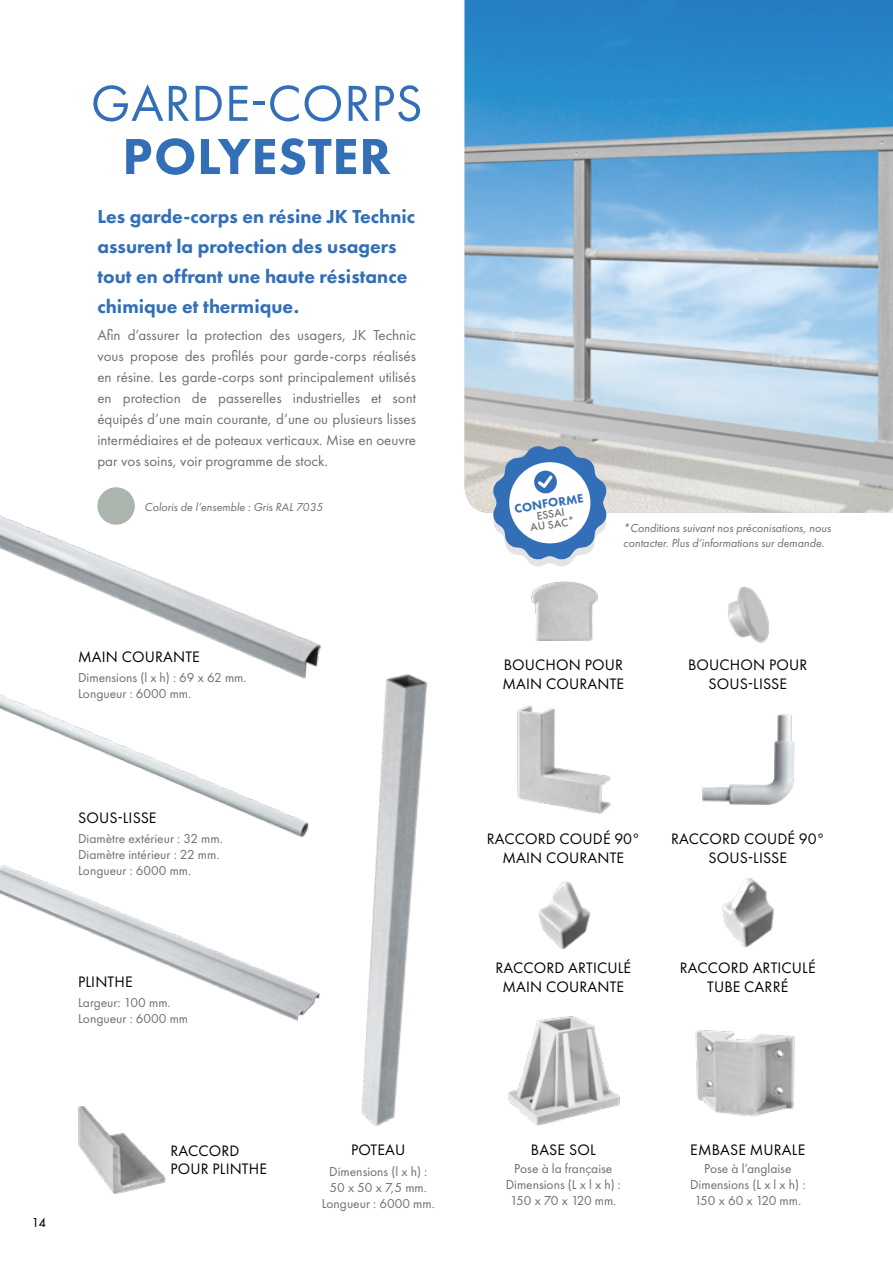
<style>
.page{position:relative;width:893px;height:1263px;background:#fff}
.page>*{position:absolute;margin:0;border:0;box-sizing:border-box;transform-origin:0 0}
.t1{font:52.5px "Futura PT";letter-spacing:.01em;color:#336fb6}
.t2{font:800 52.5px "Futura PT";letter-spacing:.01em;color:#336fb6}
.t3{font:800 19.5px/30px "Futura PT";color:#336fb6}
.t4{font:15.75px/18.9px "Futura PT";letter-spacing:.01em;color:#000;text-align:center}
.t5{font:15px/21px "Futura PT";color:#706f6f;text-align:justify}
.t6{font:13.5px/16.2px "Futura PT";color:#706f6f}
.t7{font:800 12.6px "Futura PT";color:#336fb6}
.t8{font:italic 12px/14.4px "Futura PT";color:#706f6f}
.t9{font:12px "Futura";color:#000}
.t10{font:500 11.4px/10.5px "Futura PT";color:#706f6f;text-align:center}
</style>
<div class="page">
<img style="left:0;top:510px;width:321px;height:143px">
<img style="left:244px;top:653px;width:184px;height:473px">
<img style="left:0;top:673px;width:324px;height:173px">
<img style="left:0;top:851px;width:324px;height:174px">
<div style="left:97px;top:487px;width:38px;height:38px;background:#abb5ae;border-radius:50%"></div>
<img style="left:465px;top:0;width:428px;height:513px">
<img style="left:508px;top:1016px;width:112px;height:110px">
<img style="left:517px;top:705px;width:94px;height:109px">
<img style="left:531px;top:581px;width:67px;height:60px">
<img style="left:78px;top:1106px;width:88px;height:88px">
<img style="left:695px;top:1030px;width:100px;height:87px">
<img style="left:702px;top:714px;width:93px;height:91px">
<img style="left:728px;top:587px;width:41px;height:56px">
<svg style="left:493px;top:446px;width:114px;height:121px"></svg>
<img style="left:538px;top:881px;width:52px;height:68px">
<img style="left:722px;top:878px;width:52px;height:70px">
<h1 class="t1" style="left:91px;top:72px;width:333px">GARDE-CORPS</h1>
<h1 class="t2" style="left:122px;top:124px;width:270px">POLYESTER</h1>
<h2 class="t3" style="left:97px;top:201px;width:319px">Les garde-corps en résine JK Technic assurent la protection des usagers tout en offrant une haute résistance chimique et thermique.</h2>
<p class="t5" style="left:97px;top:324px;width:320px">Afin d’assurer la protection des usagers, JK Technic vous propose des profilés pour garde-corps réalisés en résine. Les garde-corps sont principalement utilisés en protection de passerelles industrielles et sont équipés d’une main courante, d’une ou plusieurs lisses intermédiaires et de poteaux verticaux. Mise en oeuvre par vos soins, voir programme de stock.</p>
<p class="t8" style="left:145px;top:499px;width:180px">Coloris de l’ensemble : Gris RAL 7035</p>
<p class="t4" style="left:78px;top:647px;width:123px">MAIN COURANTE</p>
<p class="t6" style="left:78px;top:669px;width:170px">Dimensions (l x h) : 69 x 62 mm.<br>Longueur : 6000 mm.</p>
<p class="t4" style="left:78px;top:808px;width:80px">SOUS-LISSE</p>
<p class="t6" style="left:78px;top:830px;width:146px">Diamètre extérieur : 32 mm.<br>Diamètre intérieur : 22 mm.<br>Longueur : 6000 mm.</p>
<p class="t4" style="left:78px;top:972px;width:56px">PLINTHE</p>
<p class="t6" style="left:78px;top:994px;width:112px">Largeur: 100 mm.<br>Longueur : 6000 mm</p>
<p class="t7" style="left:513px;top:501px;width:71px;rotate:-9deg">CONFORME</p>
<p class="t10" style="left:528px;top:512px;width:46px;rotate:-9deg">ESSAI<br>AU SAC*</p>
<p class="t8" style="left:623px;top:521px;width:209px">*Conditions suivant nos préconisations, nous contacter. Plus d’informations sur demande.</p>
<p class="t4" style="left:502px;top:655px;width:123px;text-align:left">BOUCHON POUR<br>MAIN COURANTE</p>
<p class="t4" style="left:688px;top:655px;width:121px">BOUCHON POUR<br>SOUS-LISSE</p>
<p class="t4" style="left:487px;top:830px;width:155px">RACCORD COUDÉ 90°<br>MAIN COURANTE</p>
<p class="t4" style="left:671px;top:830px;width:155px">RACCORD COUDÉ 90°<br>SOUS-LISSE</p>
<p class="t4" style="left:495px;top:958px;width:137px">RACCORD ARTICULÉ<br>MAIN COURANTE</p>
<p class="t4" style="left:680px;top:958px;width:137px">RACCORD ARTICULÉ<br>TUBE CARRÉ</p>
<p class="t9" style="left:32px;top:1215px;width:15px">14</p>
<p class="t4" style="left:170px;top:1141px;width:98px;text-align:left">RACCORD<br>POUR PLINTHE</p>
<p class="t4" style="left:690px;top:1140px;width:117px">EMBASE MURALE</p>
<p class="t4" style="left:531px;top:1140px;width:66px">BASE SOL</p>
<p class="t6" style="left:506px;top:1160px;width:117px;text-align:center">Pose à la française<br>Dimensions (L x l x h) :<br>150 x 70 x 120 mm.</p>
<p class="t4" style="left:351px;top:1140px;width:56px">POTEAU</p>
<p class="t6" style="left:322px;top:1163px;width:115px;text-align:center">Dimensions (l x h) :<br>50 x 50 x 7,5 mm.<br>Longueur : 6000 mm.</p>
<p class="t6" style="left:690px;top:1160px;width:117px;text-align:center">Pose à l’anglaise<br>Dimensions (L x l x h) :<br>150 x 60 x 120 mm.</p>
</div>
